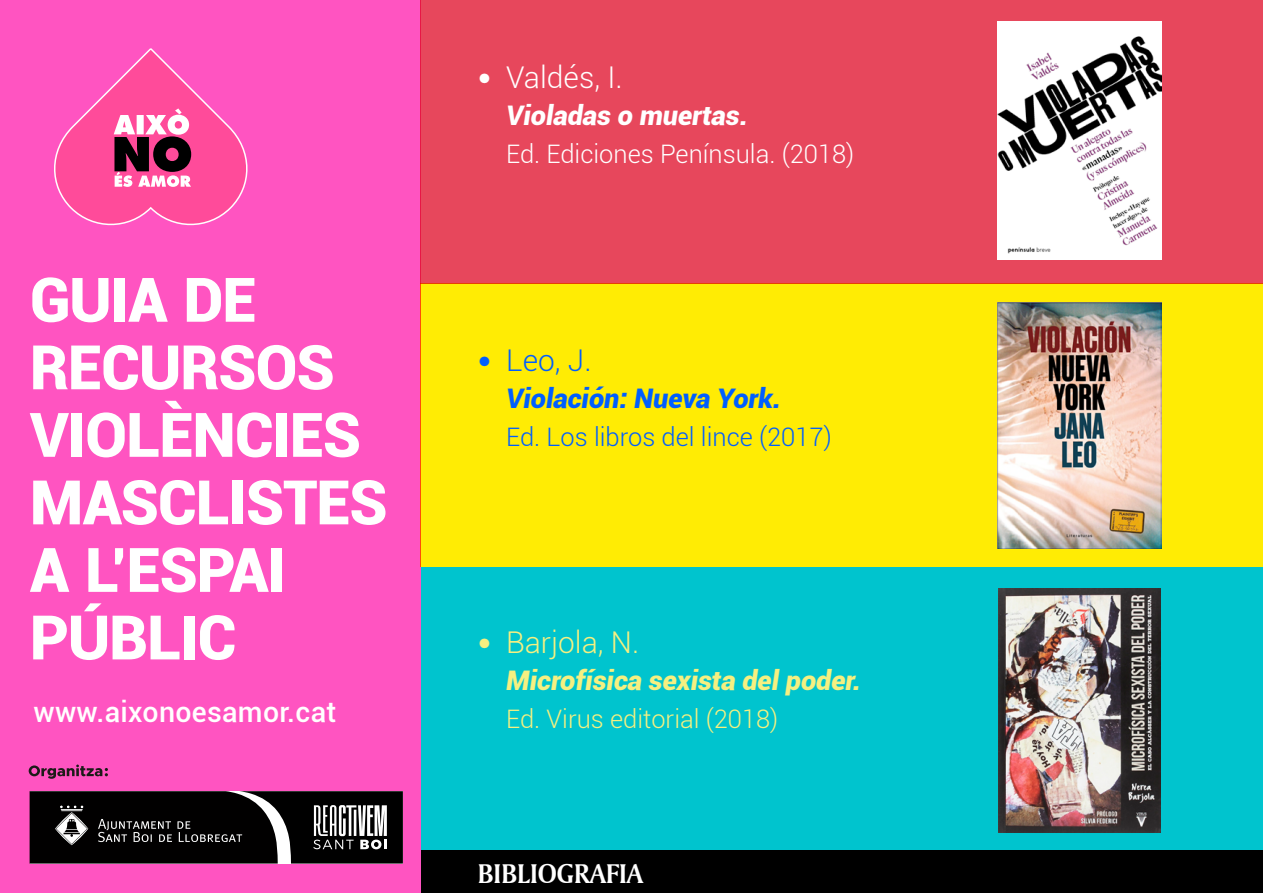
<style>
.page{position:relative;width:1263px;height:893px;background:#fff}
.page>*{position:absolute;margin:0;border:0;box-sizing:border-box;transform-origin:0 0}
.t1{font:900 61.5px/67.5px "Roboto";letter-spacing:-.02em;color:#fff}
.t2{font:300 30px "Roboto";color:#f5f081}
.t3{font:300 30px "Roboto";color:#fff}
.t4{font:300 30px "Roboto";color:#005eff}
.t5{font:500 28.5px "Roboto";letter-spacing:.01em;color:#fff}
.t6{font:28.5px "Amerigo BT Bold A";color:#fff}
.t7{font:italic 900 27px "Roboto";color:#f5f081}
.t8{font:italic 900 27px "Roboto";color:#005eff}
.t9{font:italic 900 27px "Roboto";color:#fff}
.t10{font:300 25.5px "Roboto";color:#fff}
.t11{font:300 25.5px "Roboto";color:#005eff}
.t12{font:300 25.5px "Roboto";color:#f5f081}
.s1{font-family:"Helvetica Neue";font-weight:400;font-size:27px}
</style>
<div class="page">
<div style="left:0;top:0;width:421px;height:893px;background:#ff54c1"></div>
<div style="left:421px;top:0;width:842px;height:284px;background:#e7475c"></div>
<div style="left:421px;top:283px;width:842px;height:284px;background:#ffec04"></div>
<div style="left:421px;top:567px;width:842px;height:283px;background:#00c4ce"></div>
<svg style="left:54px;top:48px;width:194px;height:178px"></svg>
<svg style="left:30px;top:791px;width:373px;height:72px"></svg>
<svg style="left:29px;top:765px;width:79px;height:14px"></svg>
<img style="left:997px;top:22px;width:164px;height:237px">
<img style="left:997px;top:303px;width:164px;height:245px">
<img style="left:998px;top:589px;width:162px;height:243px">
<div style="left:421px;top:850px;width:842px;height:43px;background:#000"></div>
<p class="t1" style="left:30px;top:264px;width:359px">GUIA DE<br>RECURSOS<br>VIOLÈNCIES<br>MASCLISTES<br>A L’ESPAI<br>PÚBLIC</p>
<p class="t3" style="left:478px;top:56px;width:146px"><span class="s1">•</span> Valdés, I.</p>
<p class="t9" style="left:506px;top:96px;width:243px">Violadas o muertas.</p>
<p class="t10" style="left:506px;top:136px;width:350px">Ed. Ediciones Península. (2018)</p>
<p class="t4" style="left:478px;top:339px;width:115px"><span class="s1">•</span> Leo, J.</p>
<p class="t8" style="left:506px;top:379px;width:276px">Violación: Nueva York.</p>
<p class="t11" style="left:506px;top:419px;width:327px">Ed. Los libros del lince (2017)</p>
<p class="t2" style="left:478px;top:621px;width:163px"><span class="s1">•</span> Barjola, N.</p>
<p class="t7" style="left:506px;top:662px;width:356px">Microfísica sexista del poder.</p>
<p class="t5" style="left:33px;top:691px;width:304px">www.aixonoesamor.cat</p>
<p class="t12" style="left:506px;top:701px;width:274px">Ed. Virus editorial (2018)</p>
<p class="t6" style="left:478px;top:856px;width:167px">BIBLIOGRAFIA</p>
</div>
